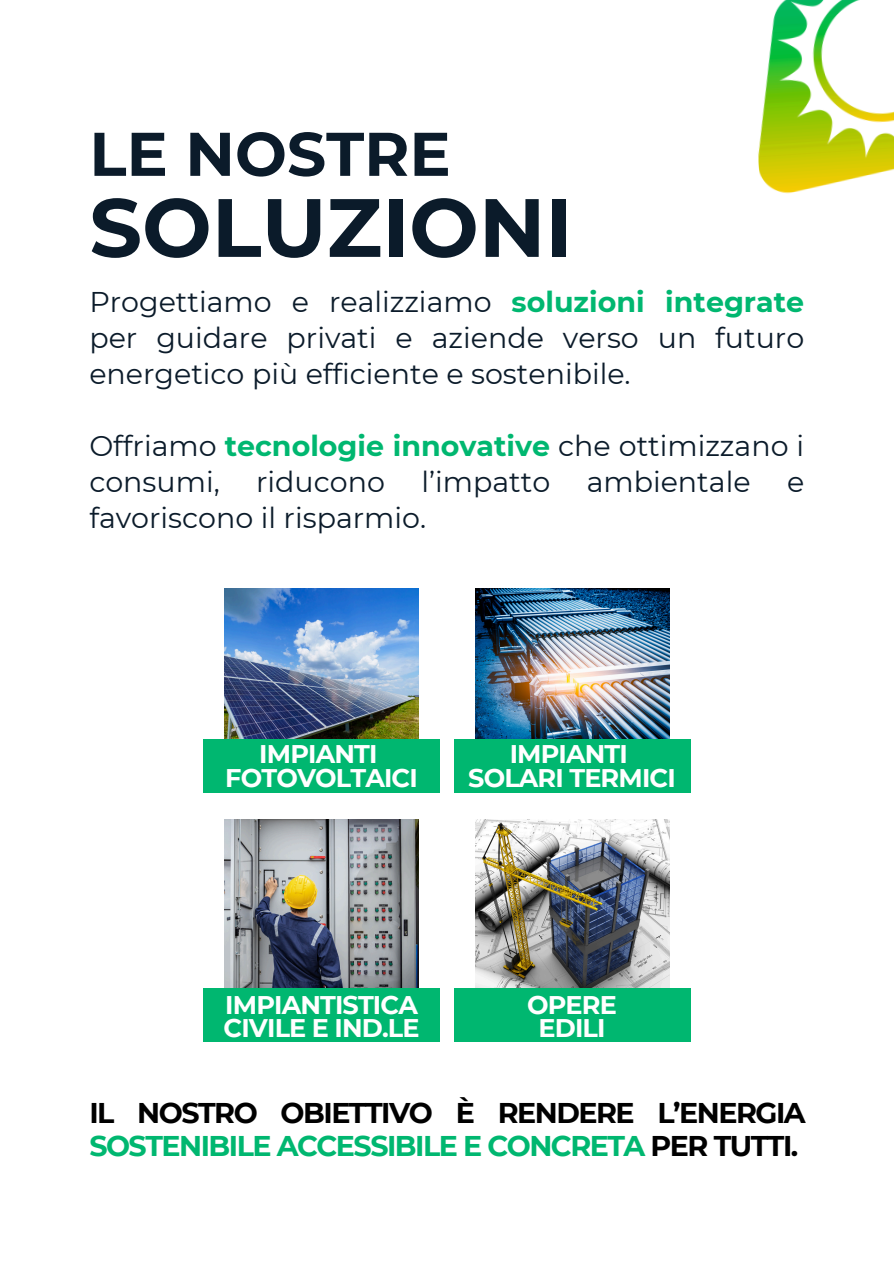
<style>
.page{position:relative;width:894px;height:1264px;background:#fff}
.page>*{position:absolute;margin:0;border:0;box-sizing:border-box;transform-origin:0 0}
.t1{font:700 82.5px "Montserrat";color:#0b1b2a}
.t2{font:700 61.5px "Montserrat";color:#0b1b2a}
.t3{font:28.5px/36px "Montserrat";color:#0b1b2a;text-align:justify}
.t4{font:700 28.5px/32.7px "Montserrat";letter-spacing:-.05em;color:#000}
.t5{font:700 25.5px/23.7px "Montserrat";letter-spacing:-.035em;color:#fff}
.s1{font-weight:700;color:#00b770}
.s2{color:#00b770}
</style>
<div class="page">
<img style="left:758px;top:0;width:135px;height:194px">
<img style="left:224px;top:588px;width:194px;height:151px">
<img style="left:475px;top:588px;width:194px;height:151px">
<img style="left:224px;top:819px;width:194px;height:168px">
<img style="left:475px;top:819px;width:194px;height:168px">
<div style="left:203px;top:739px;width:236px;height:54px;background:#00b770"></div>
<div style="left:454px;top:739px;width:236px;height:54px;background:#00b770"></div>
<div style="left:203px;top:987px;width:236px;height:54px;background:#00b770"></div>
<div style="left:454px;top:987px;width:236px;height:54px;background:#00b770"></div>
<p class="t2" style="left:89px;top:116px;width:363px">LE NOSTRE</p>
<p class="t1" style="left:89px;top:177px;width:484px">SOLUZIONI</p>
<p class="t3" style="left:89px;top:283px;width:716px">Progettiamo e realizziamo <span class="s1">soluzioni integrate </span>per guidare privati e aziende verso un futuro energetico più efficiente e sostenibile.</p>
<p class="t3" style="left:89px;top:427px;width:716px">Offriamo <span class="s1">tecnologie innovative</span> che ottimizzano i consumi,</p>
<p class="t3" style="left:256px;top:463px;width:130px">riducono</p>
<p class="t3" style="left:421px;top:463px;width:130px">l’impatto</p>
<p class="t3" style="left:586px;top:463px;width:165px">ambientale</p>
<p class="t3" style="left:786px;top:463px;width:19px">e</p>
<p class="t3" style="left:89px;top:499px;width:338px">favoriscono il risparmio.</p>
<p class="t5" style="left:259px;top:742px;width:120px">IMPIANTI</p>
<p class="t5" style="left:225px;top:765px;width:194px">FOTOVOLTAICI</p>
<p class="t5" style="left:509px;top:742px;width:120px">IMPIANTI</p>
<p class="t5" style="left:468px;top:765px;width:209px">SOLARI TERMICI</p>
<p class="t5" style="left:223px;top:992px;width:197px">IMPIANTISTICA<br>CIVILE E IND.LE</p>
<p class="t5" style="left:527px;top:992px;width:91px">OPERE</p>
<p class="t5" style="left:538px;top:1016px;width:68px">EDILI</p>
<p class="t4" style="left:89px;top:1096px;width:717px">IL NOSTRO OBIETTIVO È RENDERE L’ENERGIA<br><span class="s2">SOSTENIBILE ACCESSIBILE E CONCRETA</span> PER TUTTI.</p>
</div>
